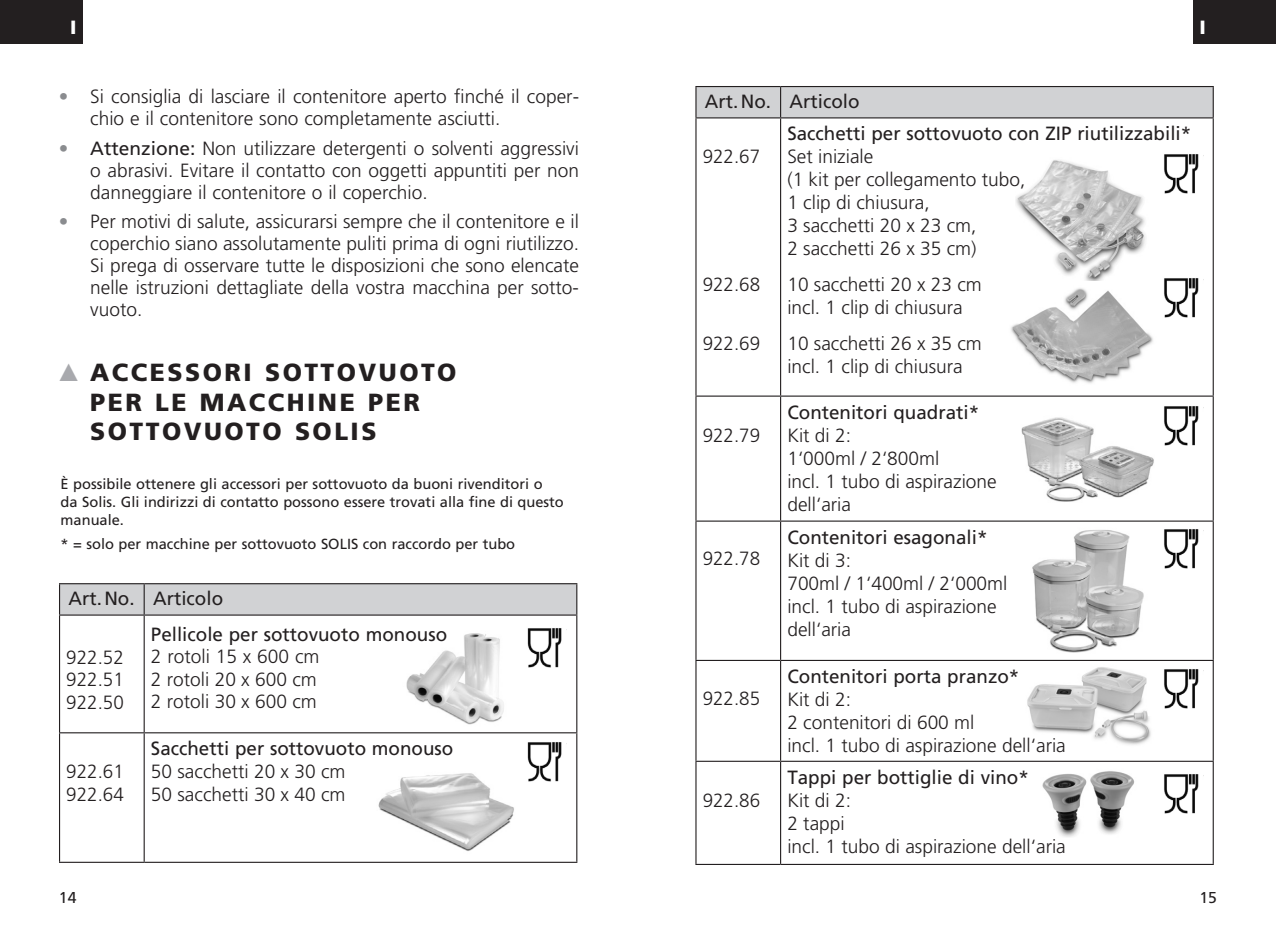
<style>
.page{position:relative;width:1276px;height:948px;background:#fff}
.page>*{position:absolute;margin:0;border:0;box-sizing:border-box;transform-origin:0 0}
.t1{font:900 24.75px/29.7px "Frutiger";letter-spacing:.1em;color:#231f20}
.t2{font:300 19.12px/22.9px "Frutiger";color:#231f20}
.t3{font:19.12px "Frutiger";color:#231f20}
.t4{font:900 19.12px "Frutiger";color:#fff}
.t5{font:15.75px "Frutiger";color:#231f20}
.t6{font:14.62px/18px "Frutiger";color:#231f20}
.s1{font-weight:400;color:#8a8c8f}
.s2{font-weight:400}
.s3{color:#a8a9ad}
</style>
<div class="page">
<img style="left:1017px;top:660px;width:143px;height:85px">
<img style="left:406px;top:633px;width:98px;height:92px">
<div style="left:0;top:0;width:83px;height:44px;background:#231f20"></div>
<div style="left:1193px;top:0;width:83px;height:44px;background:#231f20"></div>
<img style="left:378px;top:773px;width:136px;height:78px">
<img style="left:527px;top:628px;width:35px;height:40px">
<img style="left:512px;top:742px;width:50px;height:47px">
<div style="left:60px;top:584px;width:516px;height:30px;background:#d1d2d4"></div>
<hr style="left:144px;top:584px;width:1px;height:30px;background:#231f20">
<hr style="left:576px;top:584px;width:1px;height:30px;background:#231f20">
<hr style="left:59px;top:614px;width:85px;height:1px;background:#231f20">
<hr style="left:59px;top:732px;width:85px;height:1px;background:#231f20">
<hr style="left:59px;top:861px;width:85px;height:1px;background:#231f20">
<hr style="left:144px;top:615px;width:1px;height:117px;background:#231f20">
<hr style="left:144px;top:733px;width:1px;height:128px;background:#231f20">
<hr style="left:144px;top:614px;width:433px;height:1px;background:#231f20">
<hr style="left:576px;top:615px;width:1px;height:117px;background:#231f20">
<hr style="left:576px;top:733px;width:1px;height:128px;background:#231f20">
<hr style="left:144px;top:732px;width:433px;height:1px;background:#231f20">
<hr style="left:144px;top:861px;width:433px;height:1px;background:#231f20">
<hr style="left:59px;top:584px;width:1px;height:30px;background:#231f20">
<hr style="left:59px;top:583px;width:85px;height:1px;background:#231f20">
<hr style="left:144px;top:583px;width:433px;height:1px;background:#231f20">
<hr style="left:59px;top:615px;width:1px;height:117px;background:#231f20">
<hr style="left:59px;top:733px;width:1px;height:128px;background:#231f20">
<img style="left:1042px;top:771px;width:92px;height:66px">
<img style="left:1015px;top:160px;width:130px;height:121px">
<img style="left:1021px;top:417px;width:133px;height:85px">
<img style="left:1032px;top:530px;width:112px;height:123px">
<div style="left:696px;top:87px;width:516px;height:30px;background:#d1d2d4"></div>
<hr style="left:780px;top:87px;width:1px;height:30px;background:#231f20">
<hr style="left:1212px;top:87px;width:1px;height:30px;background:#231f20">
<hr style="left:695px;top:117px;width:85px;height:1px;background:#231f20">
<hr style="left:695px;top:395px;width:85px;height:1px;background:#231f20">
<hr style="left:695px;top:520px;width:85px;height:1px;background:#231f20">
<hr style="left:695px;top:659px;width:85px;height:1px;background:#231f20">
<hr style="left:695px;top:760px;width:85px;height:1px;background:#231f20">
<hr style="left:695px;top:863px;width:85px;height:1px;background:#231f20">
<hr style="left:780px;top:118px;width:1px;height:277px;background:#231f20">
<hr style="left:780px;top:396px;width:1px;height:124px;background:#231f20">
<hr style="left:780px;top:521px;width:1px;height:138px;background:#231f20">
<hr style="left:780px;top:660px;width:1px;height:100px;background:#231f20">
<hr style="left:780px;top:761px;width:1px;height:102px;background:#231f20">
<hr style="left:1212px;top:118px;width:1px;height:277px;background:#231f20">
<hr style="left:1212px;top:396px;width:1px;height:124px;background:#231f20">
<hr style="left:1212px;top:521px;width:1px;height:138px;background:#231f20">
<hr style="left:1212px;top:660px;width:1px;height:100px;background:#231f20">
<hr style="left:1212px;top:761px;width:1px;height:102px;background:#231f20">
<hr style="left:780px;top:117px;width:433px;height:1px;background:#231f20">
<hr style="left:780px;top:395px;width:433px;height:1px;background:#231f20">
<hr style="left:780px;top:520px;width:433px;height:1px;background:#231f20">
<hr style="left:780px;top:659px;width:433px;height:1px;background:#231f20">
<hr style="left:780px;top:760px;width:433px;height:1px;background:#231f20">
<hr style="left:780px;top:863px;width:433px;height:1px;background:#231f20">
<hr style="left:695px;top:87px;width:1px;height:30px;background:#231f20">
<hr style="left:695px;top:86px;width:85px;height:1px;background:#231f20">
<hr style="left:780px;top:86px;width:433px;height:1px;background:#231f20">
<hr style="left:695px;top:118px;width:1px;height:277px;background:#231f20">
<hr style="left:695px;top:396px;width:1px;height:124px;background:#231f20">
<hr style="left:695px;top:521px;width:1px;height:138px;background:#231f20">
<hr style="left:695px;top:660px;width:1px;height:100px;background:#231f20">
<hr style="left:695px;top:761px;width:1px;height:102px;background:#231f20">
<img style="left:1164px;top:154px;width:35px;height:40px">
<img style="left:1164px;top:278px;width:35px;height:40px">
<img style="left:1148px;top:406px;width:51px;height:46px">
<img style="left:1164px;top:529px;width:35px;height:40px">
<img style="left:1148px;top:665px;width:51px;height:50px">
<img style="left:1164px;top:774px;width:35px;height:40px">
<img style="left:1011px;top:288px;width:142px;height:95px">
<p class="t4" style="left:70px;top:16px;width:8px">I</p>
<p class="t4" style="left:1199px;top:16px;width:8px">I</p>
<p class="t2" style="left:90px;top:85px;width:490px;line-height:22.1px;text-indent:-31px"><span class="s1">•</span> Si consiglia di lasciare il contenitore aperto finché il coper&shy;chio e il contenitore sono completamente asciutti.</p>
<p class="t2" style="left:90px;top:138px;width:490px;line-height:22.1px;text-align:justify;text-indent:-31px"><span class="s1">•</span> <span class="s2">Attenzione:</span> Non utilizzare detergenti o solventi aggressivi o abrasivi. Evitare il contatto con oggetti appuntiti per non danneggiare il contenitore o il coperchio.</p>
<p class="t2" style="left:90px;top:210px;width:490px;line-height:22.1px;text-align:justify;text-indent:-31px"><span class="s1">•</span> Per motivi di salute, assicurarsi sempre che il contenitore e il coperchio siano assolutamente puliti prima di ogni riutilizzo.<br>Si prega di osservare tutte le disposizioni che sono elencate nelle istruzioni dettagliate della vostra macchina per sotto&shy;vuoto.</p>
<p class="t1" style="left:90px;top:357px;width:368px;text-indent:-31px"><span class="s3">▲</span> ACCESSORI SOTTOVUOTO<br>PER LE MACCHINE PER<br>SOTTOVUOTO SOLIS</p>
<p class="t6" style="left:61px;top:474px;width:505px">È possibile ottenere gli accessori per sottovuoto da buoni rivenditori o<br>da Solis. Gli indirizzi di contatto possono essere trovati alla fine di questo manuale.</p>
<p class="t6" style="left:61px;top:534px;width:456px">* = solo per macchine per sottovuoto SOLIS con raccordo per tubo</p>
<p class="t3" style="left:69px;top:587px;width:156px">Art.No. Articolo</p>
<p class="t2" style="left:66px;top:645px;width:59px;text-align:justify">922.52<br>922.51<br>922.50</p>
<p class="t2" style="left:66px;top:759px;width:59px">922.61<br>922.64</p>
<p class="t3" style="left:151px;top:622px;width:298px">Pellicole per sottovuoto monouso</p>
<p class="t2" style="left:151px;top:645px;width:170px">2 rotoli 15 x 600 cm<br>2 rotoli 20 x 600 cm<br>2 rotoli 30 x 600 cm</p>
<p class="t3" style="left:151px;top:737px;width:304px">Sacchetti per sottovuoto monouso</p>
<p class="t2" style="left:151px;top:760px;width:196px">50 sacchetti 20 x 30 cm<br>50 sacchetti 30 x 40 cm</p>
<p class="t3" style="left:705px;top:90px;width:156px">Art.No. Articolo</p>
<p class="t2" style="left:703px;top:145px;width:59px">922.67</p>
<p class="t2" style="left:703px;top:273px;width:59px">922.68</p>
<p class="t2" style="left:703px;top:331px;width:59px">922.69</p>
<p class="t2" style="left:703px;top:423px;width:59px">922.79</p>
<p class="t2" style="left:703px;top:547px;width:59px">922.78</p>
<p class="t2" style="left:703px;top:686px;width:59px">922.85</p>
<p class="t2" style="left:703px;top:788px;width:59px">922.86</p>
<p class="t3" style="left:787px;top:122px;width:405px">Sacchetti per sottovuoto con ZIP riutilizzabili*</p>
<p class="t2" style="left:787px;top:145px;width:240px">Set iniziale<br>(1 kit per collegamento tubo,<br>1 clip di chiusura,<br>3 sacchetti 20 x 23 cm,<br>2 sacchetti 26 x 35 cm)</p>
<p class="t2" style="left:787px;top:273px;width:196px">10 sacchetti 20 x 23 cm incl. 1 clip di chiusura</p>
<p class="t2" style="left:787px;top:331px;width:196px">10 sacchetti 26 x 35 cm incl. 1 clip di chiusura</p>
<p class="t3" style="left:787px;top:400px;width:193px">Contenitori quadrati*</p>
<p class="t2" style="left:787px;top:423px;width:211px">Kit di 2:<br>1‘000ml / 2‘800ml<br>incl. 1 tubo di aspirazione dell‘aria</p>
<p class="t3" style="left:787px;top:525px;width:202px">Contenitori esagonali*</p>
<p class="t2" style="left:787px;top:548px;width:222px">Kit di 3:<br>700ml / 1‘400ml / 2‘000ml incl. 1 tubo di aspirazione dell‘aria</p>
<p class="t3" style="left:787px;top:664px;width:233px">Contenitori porta pranzo*</p>
<p class="t2" style="left:787px;top:687px;width:280px">Kit di 2:<br>2 contenitori di 600 ml<br>incl. 1 tubo di aspirazione dell‘aria</p>
<p class="t3" style="left:787px;top:765px;width:243px">Tappi per bottiglie di vino*</p>
<p class="t2" style="left:787px;top:788px;width:280px">Kit di 2:<br>2 tappi<br>incl. 1 tubo di aspirazione dell‘aria</p>
<p class="t5" style="left:59px;top:888px;width:19px">14</p>
<p class="t5" style="left:1199px;top:888px;width:19px">15</p>
</div>
